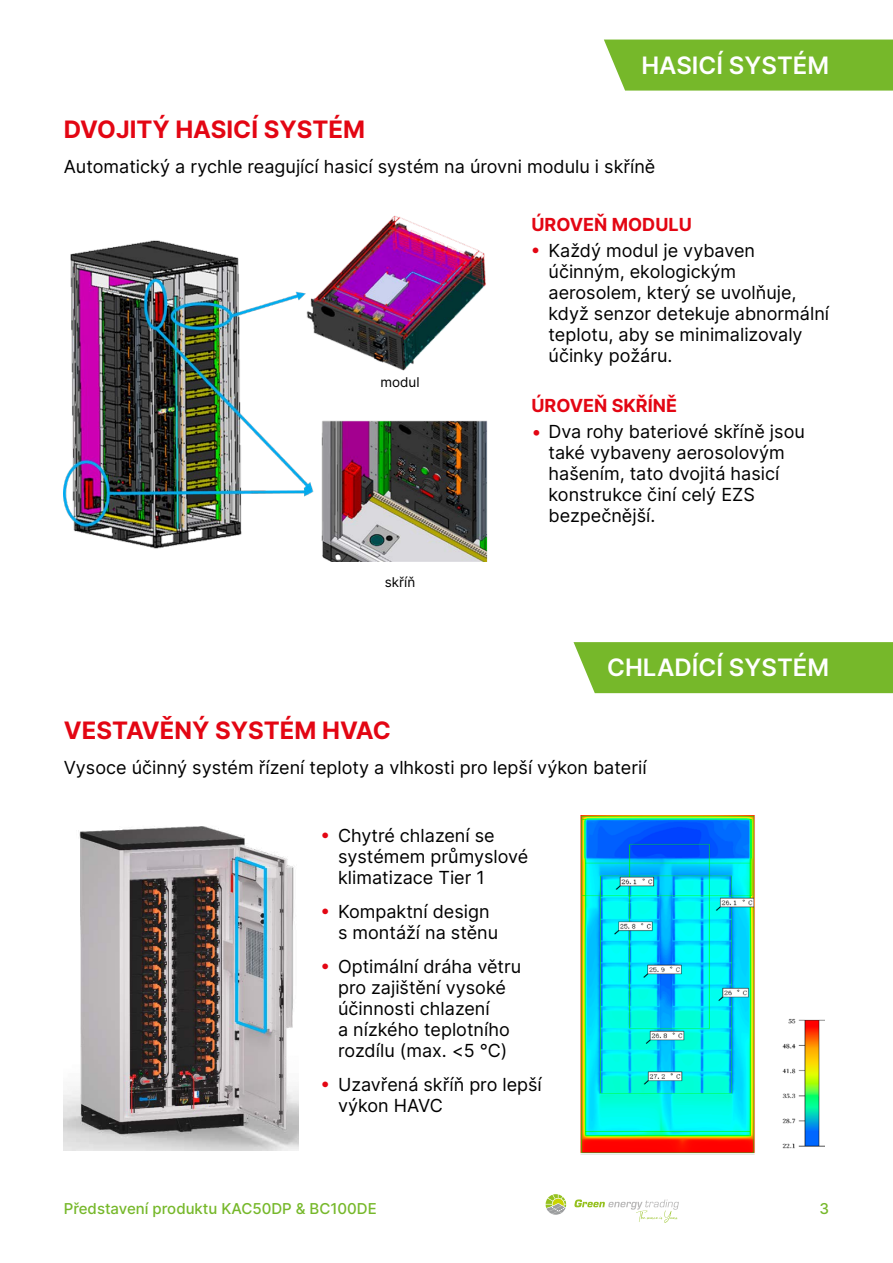
<style>
.page{position:relative;width:893px;height:1263px;background:#fff}
.page>*{position:absolute;margin:0;border:0;box-sizing:border-box;transform-origin:0 0}
.t1{font:700 24px "Inter";color:#e30613}
.t2{font:600 24px "Inter";color:#fff}
.t3{font:18px/21px "Inter";color:#000}
.t4{font:700 18px "Inter";color:#e30613}
.t5{font:500 15px "Inter";color:#76b82a}
.t6{font:13.5px "Inter";color:#000}
.s1{font-weight:700;color:#e30613}
.s2{color:#e30613}
</style>
<div class="page">
<svg style="left:546px;top:1194px;width:20px;height:21px"></svg>
<svg style="left:574px;top:1199px;width:105px;height:23px"></svg>
<div style="left:604px;top:40px;width:289px;height:51px;background:#76b82a"></div>
<div style="left:573px;top:642px;width:320px;height:51px;background:#76b82a"></div>
<img style="left:64px;top:215px;width:424px;height:346px">
<img style="left:64px;top:826px;width:235px;height:324px">
<img style="left:580px;top:816px;width:244px;height:339px">
<h1 class="t1" style="left:64px;top:112px;width:303px">DVOJITÝ HASICÍ SYSTÉM</h1>
<h1 class="t2" style="left:641px;top:48px;width:189px">HASICÍ SYSTÉM</h1>
<p class="t3" style="left:64px;top:155px;width:593px">Automatický a rychle reagující hasicí systém na úrovni modulu i skříně</p>
<p class="t6" style="left:380px;top:373px;width:41px">modul</p>
<p class="t6" style="left:385px;top:572px;width:32px">skříň</p>
<h1 class="t1" style="left:64px;top:713px;width:329px">VESTAVĚNÝ SYSTÉM HVAC</h1>
<p class="t4" style="left:531px;top:212px;width:162px">ÚROVEŇ MODULU</p>
<p class="t3" style="left:549px;top:239px;width:282px;text-indent:-17px"><span class="s1">•</span> Každý modul je vybaven účinným, ekologickým aerosolem, který se uvolňuje, když senzor detekuje abnormální teplotu, aby se minimalizovaly účinky požáru.</p>
<p class="t4" style="left:531px;top:393px;width:147px">ÚROVEŇ SKŘÍNĚ</p>
<p class="t3" style="left:549px;top:420px;width:258px;text-indent:-17px"><span class="s2">•</span> Dva rohy bateriové skříně jsou také vybaveny aerosolovým hašením, tato dvojitá hasicí konstrukce činí celý EZS bezpečnější.</p>
<h1 class="t2" style="left:607px;top:650px;width:223px">CHLADÍCÍ SYSTÉM</h1>
<p class="t3" style="left:64px;top:756px;width:584px">Vysoce účinný systém řízení teploty a vlhkosti pro lepší výkon baterií</p>
<p class="t3" style="left:338px;top:825px;width:192px;text-indent:-17px"><span class="s1">•</span> Chytré chlazení se systémem průmyslové klimatizace Tier 1</p>
<p class="t3" style="left:338px;top:901px;width:162px;text-indent:-17px"><span class="s1">•</span> Kompaktní design s montáží na stěnu</p>
<p class="t3" style="left:338px;top:955px;width:185px;text-indent:-17px"><span class="s1">•</span> Optimální dráha větru pro zajištění vysoké účinnosti chlazení<br>a nízkého teplotního rozdílu (max. &lt;5 °C)</p>
<p class="t3" style="left:338px;top:1073px;width:205px;text-indent:-17px"><span class="s1">•</span> Uzavřená skříň pro lepší výkon HAVC</p>
<p class="t5" style="left:64px;top:1197px;width:314px">Představení produktu KAC50DP &amp; BC100DE</p>
<p class="t5" style="left:819px;top:1197px;width:11px">3</p>
</div>
